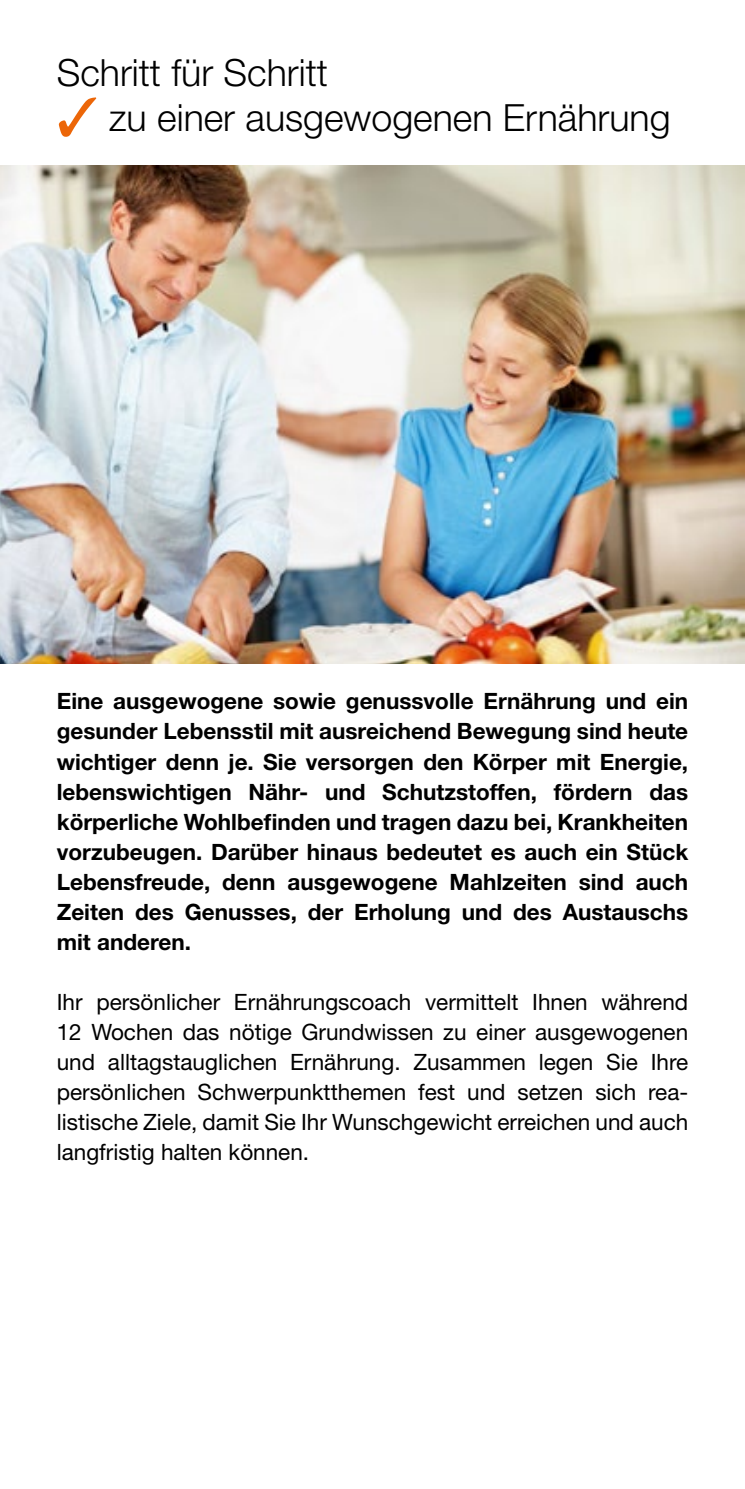
<style>
.page{position:relative;width:745px;height:1489px;background:#fff}
.page>*{position:absolute;margin:0;border:0;box-sizing:border-box;transform-origin:0 0}
.t1{font:300 37.5px "Helvetica Neue";color:#000}
.t2{font:700 22.5px/30px "Helvetica Neue";color:#000;text-align:justify}
.t3{font:22.5px/30px "Helvetica Neue";color:#000;text-align:justify}
.s1{color:#ec6608}
</style>
<div class="page">
<img style="left:0;top:166px;width:744px;height:497px">
<h1 class="t1" style="left:57px;top:50px;width:272px">Schritt für Schritt</h1>
<h1 class="t1" style="left:57px;top:95px;width:615px"><span class="s1">✓</span> zu einer ausgewogenen Ernährung</h1>
<p class="t2" style="left:57px;top:686px;width:632px">Eine ausgewogene sowie genussvolle Ernährung und ein gesunder Lebensstil mit ausreichend Bewegung sind heute wichtiger denn je. Sie versorgen den Körper mit Energie, lebenswichtigen Nähr- und Schutzstoffen, fördern das körperliche Wohlbefinden und tragen dazu bei, Krankheiten vorzubeugen. Darüber hinaus bedeutet es auch ein Stück Lebensfreude, denn ausgewogene Mahlzeiten sind auch Zeiten des Genusses, der Erholung und des Austauschs mit anderen.</p>
<p class="t3" style="left:57px;top:986px;width:632px">Ihr persönlicher Ernährungscoach vermittelt Ihnen während 12 Wochen das nötige Grundwissen zu einer ausgewogenen und alltagstauglichen Ernährung. Zusammen legen Sie Ihre persönlichen Schwerpunktthemen fest und setzen sich rea&shy;listische Ziele, damit Sie Ihr Wunschgewicht erreichen und auch langfristig halten können.</p>
</div>
